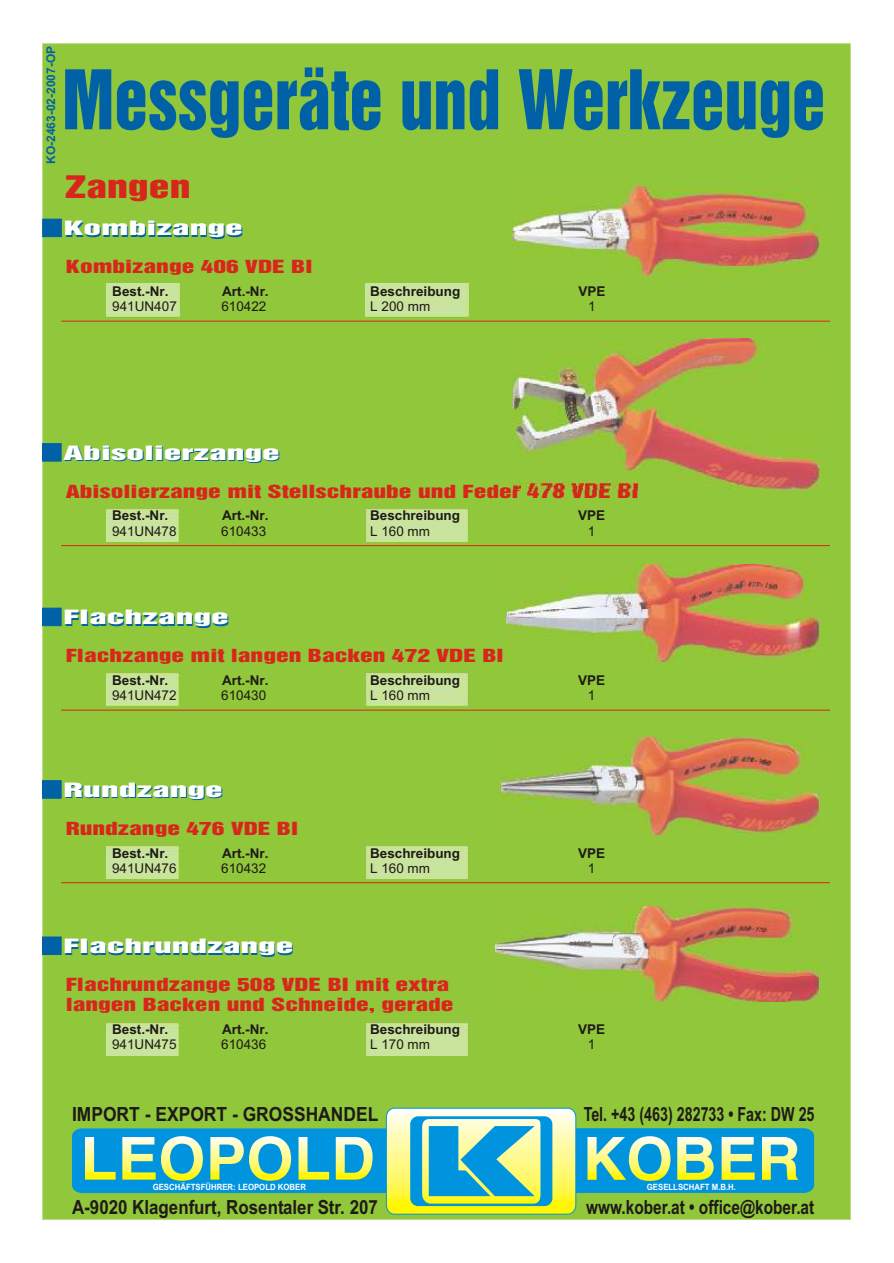
<style>
.page{position:relative;width:894px;height:1263px;background:#fff}
.page>*{position:absolute;margin:0;border:0;box-sizing:border-box;transform-origin:0 0}
.t1{font:75px "Switzerland Inserat";color:#0061a6;scale:.9 1}
.t2{font:28.35px "Switzerland Inserat";color:#d9261c;scale:1.48 1}
.t3{font:700 19.5px "Arial";color:#1f1a17;scale:.87 1}
.t4{font:700 19.5px "Arial";color:#1f1a17;scale:.79 1}
.t5{font:700 19.5px "Arial";color:#1f1a17;scale:.73 1}
.t6{font:700 19.5px "Arial";color:#1f1a17;scale:.89 1}
.t7{font:18px "Switzerland Inserat";color:#fff;scale:1.97 1}
.t8{font:16.5px/19.8px "Switzerland Inserat";color:#d9261c;scale:1.54 1}
.t9{font:700 13.5px "Arial";color:#1f1a17}
.t10{font:13.5px "Arial";color:#1f1a17}
.t11{font:700 12px "Arial";color:#0061a6}
.t12{font:700 8.7px "Arial";color:#fff;scale:.9 1}
</style>
<div class="page">
<div style="left:42px;top:43px;width:809px;height:1177px;background:#91c73b;border:1px solid #badb7d"></div>
<svg style="left:72px;top:1108px;width:742px;height:107px"></svg>
<div style="left:43px;top:219px;width:19px;height:18px;background:#0061a6;border:1px solid #0061a6"></div>
<div style="left:42px;top:443px;width:19px;height:18px;background:#0061a6"></div>
<div style="left:42px;top:608px;width:19px;height:18px;background:#0061a6"></div>
<div style="left:42px;top:781px;width:19px;height:17px;background:#0061a6"></div>
<hr style="left:61px;top:321px;width:769px;height:1px;background:#d9261c">
<hr style="left:61px;top:545px;width:769px;height:1px;background:#d9261c">
<hr style="left:61px;top:710px;width:769px;height:1px;background:#d9261c">
<hr style="left:61px;top:882px;width:769px;height:1px;background:#d9261c">
<img style="left:107px;top:284px;width:74px;height:33px">
<img style="left:107px;top:508px;width:74px;height:33px">
<img style="left:107px;top:673px;width:74px;height:33px">
<img style="left:107px;top:845px;width:74px;height:34px">
<img style="left:366px;top:284px;width:103px;height:33px">
<img style="left:366px;top:508px;width:103px;height:33px">
<img style="left:366px;top:673px;width:103px;height:33px">
<img style="left:366px;top:845px;width:103px;height:34px">
<img style="left:507px;top:564px;width:312px;height:97px">
<img style="left:513px;top:338px;width:307px;height:152px">
<img style="left:513px;top:185px;width:307px;height:91px">
<img style="left:501px;top:738px;width:319px;height:96px">
<div style="left:42px;top:937px;width:19px;height:18px;background:#0061a6"></div>
<img style="left:107px;top:1022px;width:74px;height:33px">
<img style="left:366px;top:1022px;width:103px;height:33px">
<img style="left:496px;top:906px;width:324px;height:96px">
<p class="t11" style="left:46px;top:164px;width:120px;rotate:-90deg">KO-2463-02-2007-OP</p>
<h1 class="t1" style="left:62px;top:68px;width:850px">Messgeräte und Werkzeuge</h1>
<h2 class="t2" style="left:65px;top:175px;width:86px">Zangen</h2>
<p class="t7" style="left:64px;top:221px;width:92px">Kombizange</p>
<p class="t8" style="left:66px;top:258px;width:162px">Kombizange 406 VDE BI</p>
<p class="t9" style="left:112px;top:286px;width:58px">Best.-Nr.</p>
<p class="t9" style="left:222px;top:286px;width:48px">Art.-Nr.</p>
<p class="t9" style="left:370px;top:286px;width:92px">Beschreibung</p>
<p class="t9" style="left:578px;top:286px;width:29px">VPE</p>
<p class="t10" style="left:112px;top:301px;width:66px">941UN407</p>
<p class="t10" style="left:221px;top:301px;width:47px">610422</p>
<p class="t10" style="left:370px;top:301px;width:62px">L 200 mm</p>
<p class="t10" style="left:588px;top:301px;width:9px">1</p>
<p class="t7" style="left:64px;top:445px;width:111px">Abisolierzange</p>
<p class="t8" style="left:66px;top:482px;width:373px">Abisolierzange mit Stellschraube und Feder 478 VDE BI</p>
<p class="t9" style="left:112px;top:511px;width:58px">Best.-Nr.</p>
<p class="t9" style="left:222px;top:511px;width:48px">Art.-Nr.</p>
<p class="t9" style="left:370px;top:511px;width:92px">Beschreibung</p>
<p class="t9" style="left:578px;top:511px;width:29px">VPE</p>
<p class="t10" style="left:112px;top:526px;width:66px">941UN478</p>
<p class="t10" style="left:221px;top:526px;width:47px">610433</p>
<p class="t10" style="left:370px;top:526px;width:62px">L 160 mm</p>
<p class="t10" style="left:588px;top:526px;width:9px">1</p>
<p class="t7" style="left:64px;top:610px;width:85px">Flachzange</p>
<p class="t8" style="left:66px;top:647px;width:286px">Flachzange mit langen Backen 472 VDE BI</p>
<p class="t9" style="left:112px;top:675px;width:58px">Best.-Nr.</p>
<p class="t9" style="left:222px;top:675px;width:48px">Art.-Nr.</p>
<p class="t9" style="left:370px;top:675px;width:92px">Beschreibung</p>
<p class="t9" style="left:578px;top:675px;width:29px">VPE</p>
<p class="t10" style="left:112px;top:690px;width:66px">941UN472</p>
<p class="t10" style="left:221px;top:690px;width:47px">610430</p>
<p class="t10" style="left:370px;top:690px;width:62px">L 160 mm</p>
<p class="t10" style="left:588px;top:690px;width:9px">1</p>
<p class="t7" style="left:64px;top:782px;width:82px">Rundzange</p>
<p class="t8" style="left:66px;top:819px;width:152px">Rundzange 476 VDE BI</p>
<p class="t9" style="left:112px;top:848px;width:58px">Best.-Nr.</p>
<p class="t9" style="left:222px;top:848px;width:48px">Art.-Nr.</p>
<p class="t9" style="left:370px;top:848px;width:92px">Beschreibung</p>
<p class="t9" style="left:578px;top:848px;width:29px">VPE</p>
<p class="t10" style="left:112px;top:863px;width:66px">941UN476</p>
<p class="t10" style="left:221px;top:863px;width:47px">610432</p>
<p class="t10" style="left:370px;top:863px;width:62px">L 160 mm</p>
<p class="t10" style="left:588px;top:863px;width:9px">1</p>
<p class="t7" style="left:64px;top:939px;width:118px">Flachrundzange</p>
<p class="t8" style="left:66px;top:975px;width:253px">Flachrundzange 508 VDE BI mit extra langen Backen und Schneide, gerade</p>
<p class="t9" style="left:112px;top:1024px;width:58px">Best.-Nr.</p>
<p class="t9" style="left:222px;top:1024px;width:48px">Art.-Nr.</p>
<p class="t9" style="left:370px;top:1024px;width:92px">Beschreibung</p>
<p class="t9" style="left:578px;top:1024px;width:29px">VPE</p>
<p class="t10" style="left:112px;top:1040px;width:66px">941UN475</p>
<p class="t10" style="left:221px;top:1040px;width:47px">610436</p>
<p class="t10" style="left:370px;top:1040px;width:62px">L 170 mm</p>
<p class="t10" style="left:588px;top:1040px;width:9px">1</p>
<p class="t6" style="left:72px;top:1107px;width:346px">IMPORT - EXPORT - GROSSHANDEL</p>
<p class="t5" style="left:584px;top:1107px;width:318px">Tel. +43 (463) 282733 • Fax: DW 25</p>
<p class="t12" style="left:153px;top:1184px;width:172px">GESCHÄFTSFÜHRER: LEOPOLD KOBER</p>
<p class="t12" style="left:647px;top:1183px;width:101px">GESELLSCHAFT M.B.H.</p>
<p class="t3" style="left:72px;top:1200px;width:353px">A-9020 Klagenfurt, Rosentaler Str. 207</p>
<p class="t4" style="left:586px;top:1200px;width:290px">www.kober.at • office@kober.at</p>
</div>
